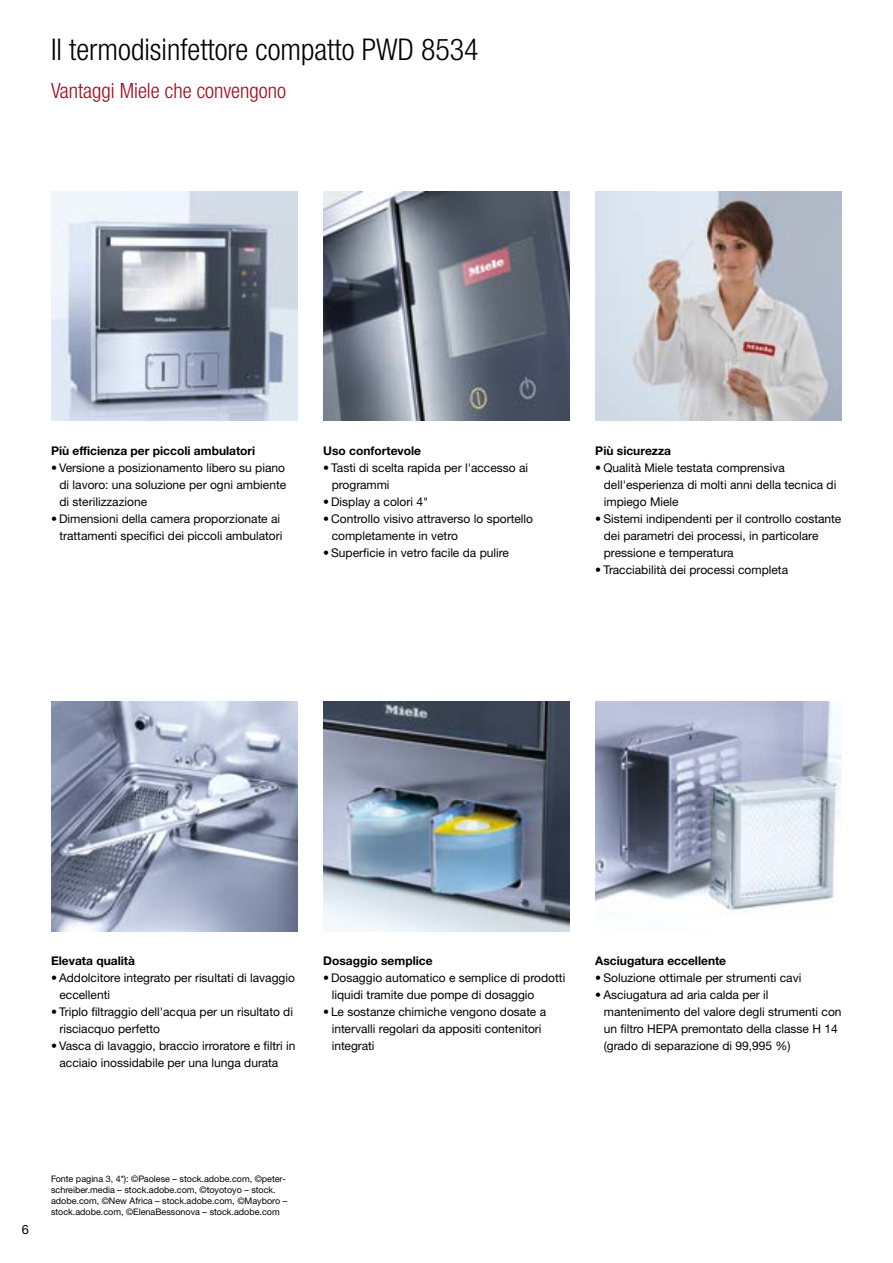
<style>
.page{position:relative;width:893px;height:1263px;background:#fff}
.page>*{position:absolute;margin:0;border:0;box-sizing:border-box;transform-origin:0 0}
.t1{font:300 condensed 30px "Helvetica Neue LTW1 G";color:#000}
.t2{font:300 condensed 21px "Helvetica Neue LTW1 G";color:#a6081d}
.t3{font:12.75px "Helvetica Neue LTW1 G";color:#000}
.t4{font:12px/17px "Helvetica Neue LTW1 G";color:#000}
.t5{font:700 12px "Helvetica Neue LTW1 G";color:#000}
.t6{font:9px/10.8px "Helvetica Neue LTW1 G";color:#000}
</style>
<div class="page">
<img style="left:51px;top:702px;width:247px;height:229px">
<img style="left:323px;top:702px;width:247px;height:229px">
<img style="left:595px;top:702px;width:247px;height:214px">
<img style="left:323px;top:191px;width:247px;height:230px">
<img style="left:595px;top:191px;width:247px;height:230px">
<img style="left:51px;top:191px;width:247px;height:230px">
<h1 class="t1" style="left:51px;top:32px;width:429px">Il termodisinfettore compatto PWD 8534</h1>
<h2 class="t2" style="left:51px;top:78px;width:237px">Vantaggi Miele che convengono</h2>
<p class="t5" style="left:51px;top:443px;width:206px">Più efficienza per piccoli ambulatori</p>
<p class="t4" style="left:60px;top:459px;width:228px;text-align:justify;text-indent:-9px">• Versione a posizionamento libero su piano di lavoro: una soluzione per ogni ambiente di sterilizzazione</p>
<p class="t4" style="left:51px;top:510px;width:233px;text-align:right">• Dimensioni della camera proporzionate ai trattamenti specifici dei piccoli ambulatori</p>
<p class="t5" style="left:323px;top:443px;width:99px">Uso confortevole</p>
<p class="t4" style="left:332px;top:459px;width:198px;text-indent:-9px">• Tasti di scelta rapida per l'accesso ai programmi</p>
<p class="t4" style="left:323px;top:493px;width:107px">• Display a colori 4"</p>
<p class="t4" style="left:332px;top:510px;width:203px;text-indent:-9px">• Controllo visivo attraverso lo sportello completamente in vetro</p>
<p class="t4" style="left:323px;top:544px;width:187px">• Superficie in vetro facile da pulire</p>
<p class="t5" style="left:595px;top:443px;width:77px">Più sicurezza</p>
<p class="t4" style="left:604px;top:459px;width:234px;text-indent:-9px">• Qualità Miele testata comprensiva dell'esperienza di molti anni della tecnica di impiego Miele</p>
<p class="t4" style="left:604px;top:510px;width:239px;text-indent:-9px">• Sistemi indipendenti per il controllo costante dei parametri dei processi, in particolare pressione e temperatura</p>
<p class="t4" style="left:595px;top:561px;width:194px">• Tracciabilità dei processi completa</p>
<p class="t5" style="left:51px;top:954px;width:85px">Elevata qualità</p>
<p class="t4" style="left:60px;top:969px;width:237px;text-indent:-9px">• Addolcitore integrato per risultati di lavaggio eccellenti</p>
<p class="t4" style="left:60px;top:1003px;width:235px;text-indent:-9px">• Triplo filtraggio dell'acqua per un risultato di risciacquo perfetto</p>
<p class="t4" style="left:60px;top:1037px;width:237px;text-indent:-9px">• Vasca di lavaggio, braccio irroratore e filtri in acciaio inossidabile per una lunga durata</p>
<p class="t5" style="left:323px;top:953px;width:111px">Dosaggio semplice</p>
<p class="t4" style="left:332px;top:969px;width:235px;text-indent:-9px">• Dosaggio automatico e semplice di prodotti liquidi tramite due pompe di dosaggio</p>
<p class="t4" style="left:332px;top:1003px;width:216px;text-indent:-9px">• Le sostanze chimiche vengono dosate a intervalli regolari da appositi contenitori integrati</p>
<p class="t5" style="left:595px;top:954px;width:132px">Asciugatura eccellente</p>
<p class="t4" style="left:595px;top:969px;width:208px">• Soluzione ottimale per strumenti cavi</p>
<p class="t4" style="left:604px;top:986px;width:239px;text-indent:-9px">• Asciugatura ad aria calda per il mantenimento del valore degli strumenti con un filtro HEPA premontato della classe H 14 (grado di separazione di 99,995 %)</p>
<p class="t3" style="left:22px;top:1221px;width:9px">6</p>
<p class="t6" style="left:51px;top:1173px;width:238px">Fonte pagina 3, 4*): ©Paolese – stock. adobe. com, ©peter&shy;schreiber. media – stock. adobe. com, ©toyotoyo – stock. adobe.com, ©New Africa – stock.adobe.com, ©Mayboro – stock.adobe.com, ©ElenaBessonova – stock.adobe.com</p>
</div>
